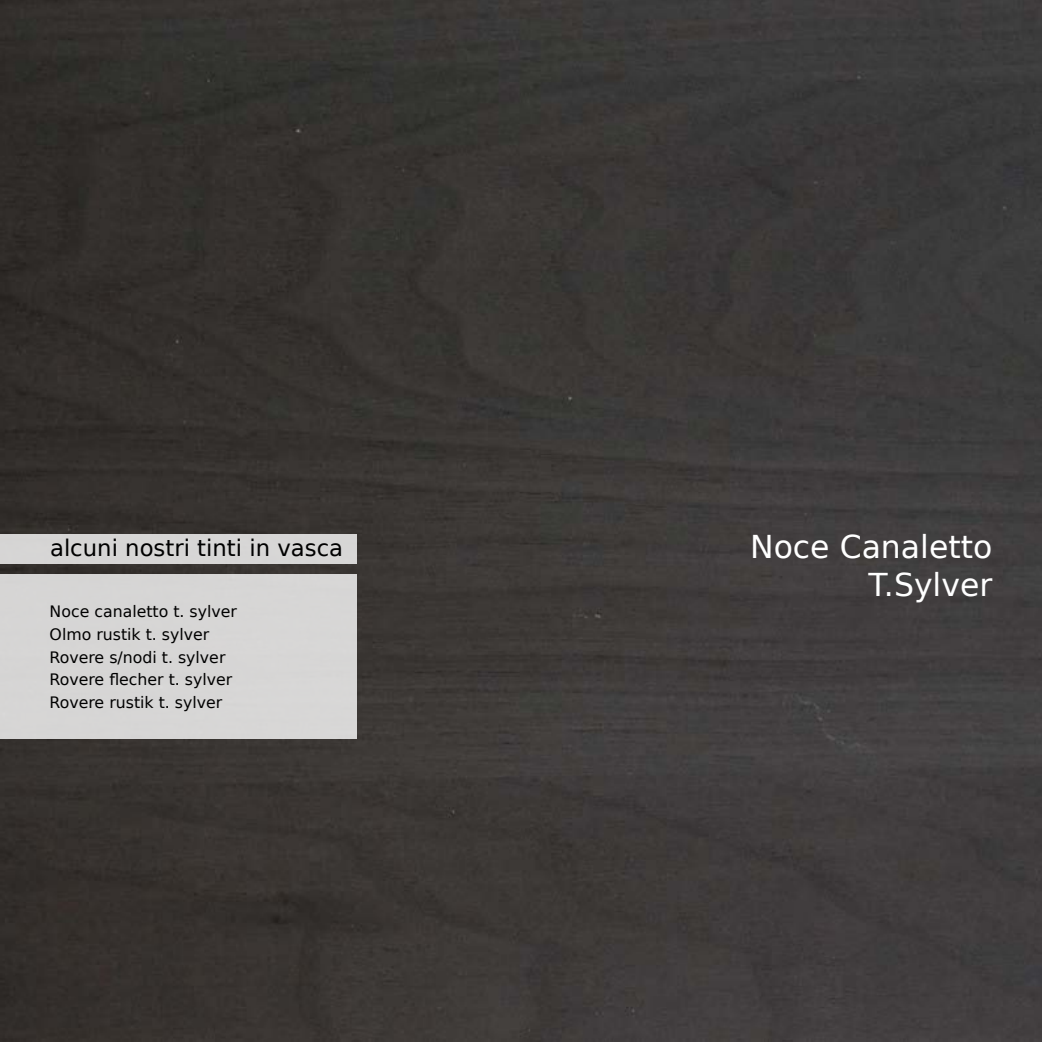
<style>
.page{position:relative;width:1042px;height:1042px;background:#fff}
.page>*{position:absolute;margin:0;border:0;box-sizing:border-box;transform-origin:0 0}
.t1{font:31.5px/37.8px "DejaVu Sans";color:#fff;text-align:right}
.t2{font:22.75px "DejaVu Sans";color:#000}
.t3{font:15.75px/22.8px "DejaVu Sans";color:#000}
</style>
<div class="page">
<img style="left:0;top:0;width:1042px;height:1042px">
<div style="left:0;top:534px;width:356px;height:30px;background:#d7d6d5"></div>
<div style="left:0;top:574px;width:356px;height:164px;background:#d6d6d5"></div>
<h2 class="t2" style="left:50px;top:529px;width:295px">alcuni nostri tinti in vasca</h2>
<p class="t3" style="left:50px;top:600px;width:189px">Noce canaletto t. sylver<br>Olmo rustik t. sylver<br>Rovere s/nodi t. sylver<br>Rovere flecher t. sylver<br>Rovere rustik t. sylver</p>
<h1 class="t1" style="left:750px;top:528px;width:244px">Noce Canaletto<br>T.Sylver</h1>
</div>
